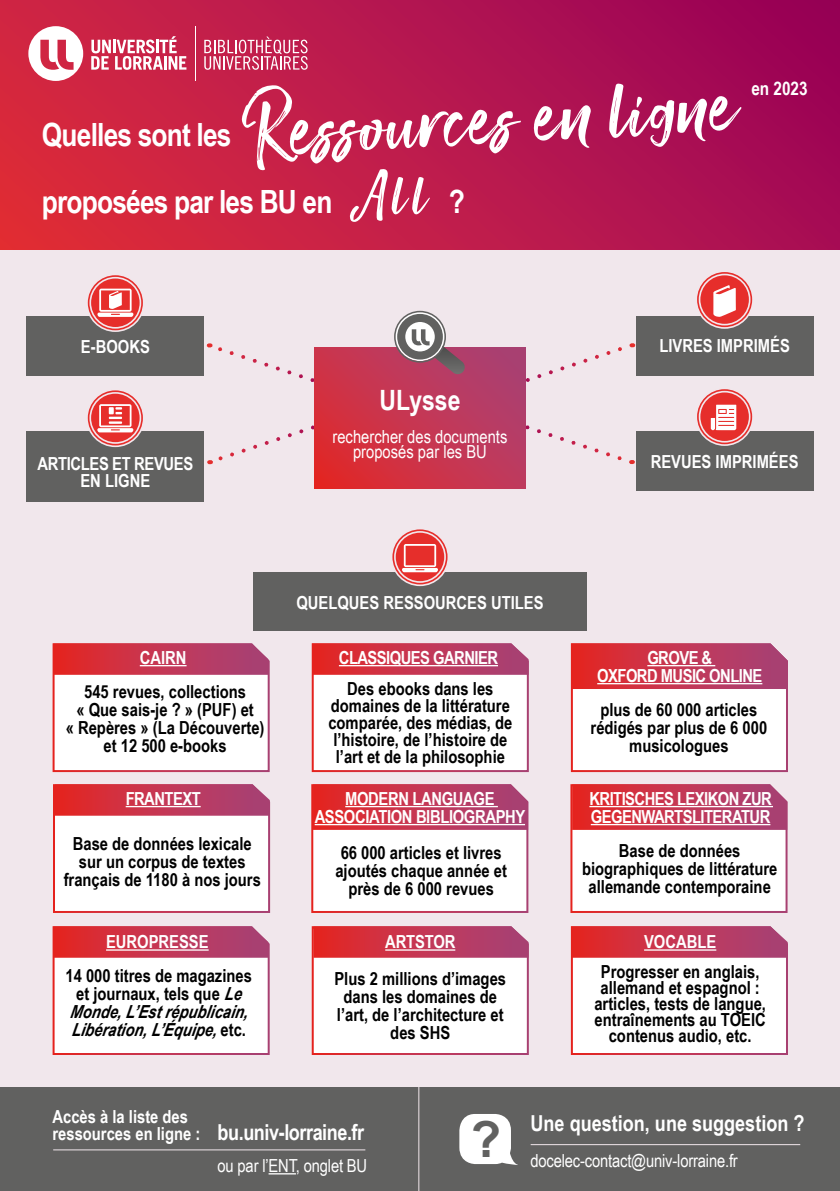
<style>
.page{position:relative;width:840px;height:1191px;background:#fff}
.page>*{position:absolute;margin:0;border:0;box-sizing:border-box;transform-origin:0 0}
.t1{font:101.4px "Smithen";color:#fff}
.t2{font:70px "Smithen";color:#fff}
.t3{font:700 49.6px "Arial";color:#616160}
.t4{font:700 32px "Arial Narrow";letter-spacing:-.025em;color:#fff}
.t5{font:700 28px "Arial Narrow";color:#fff}
.t6{font:700 22px "Arial Narrow";letter-spacing:-.02em;color:#fff}
.t7{font:700 22px "Arial Narrow";color:#fff}
.t8{font:700 18.8px "Arial Narrow";color:#fff}
.t9{font:700 18px/18px "Arial Narrow";color:#000;text-align:center}
.t10{font:700 18px/18px "Arial Narrow";letter-spacing:-.02em;color:#fff;text-align:center}
.t11{font:18px/15.8px "Arial Narrow";letter-spacing:-.01em;color:#fff;text-align:center}
.t12{font:italic 700 18px/18px "Arial Narrow";color:#000;text-align:center}
.t13{font:700 18px "Arial Narrow";color:#fff}
.s1{font-size:64px}
.s2{font-family:"Arial Narrow";font-weight:700;font-size:32px}
.s3{font-style:normal}
.s4{font-size:18px}
</style>
<div class="page">
<div style="left:0;top:227px;width:839px;height:964px;background:#f1e7ec"></div>
<svg style="left:209px;top:410px;width:106px;height:54px"></svg>
<svg style="left:524px;top:409px;width:98px;height:54px"></svg>
<svg style="left:218px;top:347px;width:97px;height:51px"></svg>
<svg style="left:524px;top:347px;width:98px;height:51px"></svg>
<div style="left:0;top:0;width:839px;height:249px;background:linear-gradient(to right,#d92c3e,#9d0659)"></div>
<div style="left:0;top:1087px;width:839px;height:104px;background:#616160"></div>
<hr style="left:195px;top:26px;width:1px;height:55px;background:#fff">
<svg style="left:28px;top:26px;width:55px;height:55px"></svg>
<svg style="left:91px;top:36px;width:95px;height:34px"></svg>
<svg style="left:204px;top:37px;width:103px;height:33px;background:#d35f7f"></svg>
<div style="left:635px;top:316px;width:178px;height:59px;background:#616160"></div>
<div style="left:635px;top:431px;width:178px;height:60px;background:#616160"></div>
<div style="left:27px;top:316px;width:177px;height:59px;background:#616160"></div>
<svg style="left:87px;top:274px;width:57px;height:57px"></svg>
<div style="left:86px;top:273px;width:58px;height:59px;border:2px solid #f2e7ec;border-radius:50%"></div>
<div style="left:89px;top:277px;width:52px;height:52px;border:2px solid #f2e7ec;border-radius:50%"></div>
<svg style="left:695px;top:271px;width:57px;height:57px;background:#e74e4c"></svg>
<div style="left:695px;top:270px;width:58px;height:59px;border:2px solid #f2e7ec;border-radius:50%"></div>
<div style="left:698px;top:274px;width:52px;height:51px;border:2px solid #f2e7ec;border-radius:50%"></div>
<svg style="left:695px;top:388px;width:57px;height:57px;background:#e8504e"></svg>
<div style="left:695px;top:387px;width:58px;height:59px;border:2px solid #f2e7ec;border-radius:50%"></div>
<div style="left:698px;top:391px;width:52px;height:51px;border:2px solid #f2e7ec;border-radius:50%"></div>
<div style="left:97px;top:312px;width:36px;height:5px;background:#fff;border-radius:2px"></div>
<svg style="left:99px;top:289px;width:32px;height:26px"></svg>
<div style="left:27px;top:431px;width:177px;height:71px;background:#616160"></div>
<div style="left:253px;top:572px;width:333px;height:58px;background:#616160"></div>
<svg style="left:315px;top:347px;width:209px;height:141px;background:#c53551"></svg>
<svg style="left:268px;top:1173px;width:28px;height:1px"></svg>
<svg style="left:52px;top:926px;width:218px;height:129px;background:#efc9d0"></svg>
<svg style="left:311px;top:926px;width:218px;height:129px;background:#efc9d0"></svg>
<svg style="left:570px;top:926px;width:218px;height:129px;background:#efc9d0"></svg>
<hr style="left:643px;top:949px;width:73px;height:1px;background:#fff">
<hr style="left:418px;top:1083px;width:1px;height:108px;background:#f1e7ec">
<hr style="left:53px;top:1149px;width:312px;height:1px;background:#f1e7ec">
<hr style="left:530px;top:1144px;width:269px;height:1px;background:#f1e7ec">
<hr style="left:106px;top:949px;width:102px;height:1px;background:#fff">
<svg style="left:396px;top:313px;width:47px;height:47px"></svg>
<div style="left:394px;top:311px;width:51px;height:52px;border:2px solid #616160;border-radius:50%"></div>
<svg style="left:405px;top:322px;width:60px;height:53px"></svg>
<svg style="left:87px;top:389px;width:57px;height:57px"></svg>
<div style="left:86px;top:389px;width:58px;height:58px;border:2px solid #f2e7ec;border-radius:50%"></div>
<div style="left:89px;top:392px;width:52px;height:52px;border:2px solid #f2e7ec;border-radius:50%"></div>
<svg style="left:391px;top:528px;width:57px;height:57px"></svg>
<div style="left:390px;top:528px;width:59px;height:58px;border:2px solid #f2e7ec;border-radius:50%"></div>
<div style="left:394px;top:531px;width:51px;height:52px;border:2px solid #f2e7ec;border-radius:50%"></div>
<svg style="left:97px;top:428px;width:36px;height:4px"></svg>
<svg style="left:99px;top:404px;width:32px;height:26px"></svg>
<svg style="left:713px;top:285px;width:22px;height:32px"></svg>
<svg style="left:710px;top:405px;width:25px;height:25px"></svg>
<svg style="left:402px;top:568px;width:36px;height:4px"></svg>
<svg style="left:403px;top:544px;width:33px;height:26px"></svg>
<svg style="left:459px;top:1114px;width:58px;height:51px"></svg>
<hr style="left:385px;top:949px;width:70px;height:1px;background:#fff">
<svg style="left:52px;top:643px;width:218px;height:130px;background:#efc9d0"></svg>
<svg style="left:311px;top:643px;width:218px;height:130px;background:#efcad0"></svg>
<svg style="left:311px;top:784px;width:218px;height:129px;background:#e9b5be"></svg>
<svg style="left:53px;top:784px;width:218px;height:129px;background:#efc9cf"></svg>
<svg style="left:570px;top:643px;width:218px;height:130px;background:#e9b5be"></svg>
<svg style="left:570px;top:784px;width:218px;height:129px;background:#e9b5be"></svg>
<hr style="left:140px;top:665px;width:46px;height:1px;background:#fff">
<hr style="left:339px;top:665px;width:158px;height:1px;background:#fff">
<hr style="left:647px;top:665px;width:67px;height:1px;background:#fff">
<hr style="left:597px;top:683px;width:165px;height:1px;background:#fff">
<hr style="left:589px;top:806px;width:183px;height:1px;background:#fff">
<hr style="left:590px;top:824px;width:180px;height:1px;background:#fff">
<hr style="left:126px;top:806px;width:74px;height:1px;background:#fff">
<hr style="left:345px;top:806px;width:152px;height:1px;background:#fff">
<hr style="left:314px;top:824px;width:210px;height:1px;background:#fff">
<h1 class="t1" style="left:239px;top:69px;width:496px;rotate:-3deg">Ressources en ligne</h1>
<h3 class="t4" style="left:42px;top:178px;width:292px">proposées par les BU en</h3>
<h3 class="t4" style="left:42px;top:110px;width:191px">Quelles sont les</h3>
<h2 class="t2" style="left:350px;top:153px;width:116px"><span class="s1">A</span>ll <span class="s2">?</span></h2>
<p class="t8" style="left:751px;top:74px;width:58px">en 2023</p>
<p class="t10" style="left:81px;top:337px;width:70px">E-BOOKS</p>
<p class="t10" style="left:38px;top:454px;width:157px;line-height:17.2px">ARTICLES ET REVUES<br>EN LIGNE</p>
<h3 class="t5" style="left:379px;top:379px;width:82px">ULysse</h3>
<p class="t11" style="left:332px;top:428px;width:176px">rechercher des documents proposés par les BU</p>
<p class="t13" style="left:296px;top:588px;width:248px">QUELQUES RESSOURCES UTILES</p>
<p class="t13" style="left:659px;top:332px;width:132px">LIVRES IMPRIMÉS</p>
<p class="t13" style="left:650px;top:447px;width:149px">REVUES IMPRIMÉES</p>
<p class="t10" style="left:140px;top:647px;width:48px">CAIRN</p>
<p class="t10" style="left:339px;top:647px;width:160px">CLASSIQUES GARNIER</p>
<p class="t10" style="left:597px;top:647px;width:166px">GROVE &amp;<br>OXFORD MUSIC ONLINE</p>
<p class="t9" style="left:66px;top:682px;width:200px">545 revues, collections<br>« Que sais-je ? » (PUF) et<br>« Repères » (La Découverte) et 12 500 e-books</p>
<p class="t9" style="left:328px;top:679px;width:185px;line-height:17px">Des ebooks dans les domaines de la littérature comparée, des médias, de l’histoire, de l’histoire de l’art et de la philosophie</p>
<p class="t9" style="left:590px;top:700px;width:178px">plus de 60 000 articles rédigés par plus de 6 000 musicologues</p>
<p class="t10" style="left:126px;top:788px;width:76px">FRANTEXT</p>
<p class="t10" style="left:314px;top:788px;width:212px">MODERN LANGUAGE<br>ASSOCIATION BIBLIOGRAPHY</p>
<p class="t9" style="left:335px;top:842px;width:173px">66 000 articles et livres ajoutés chaque année et près de 6 000 revues</p>
<p class="t9" style="left:64px;top:834px;width:198px">Base de données lexicale sur un corpus de textes français de 1180 à nos jours</p>
<p class="t10" style="left:589px;top:788px;width:184px;text-align:left">KRITISCHES LEXIKON ZUR<br>GEGENWARTSLITERATUR</p>
<p class="t9" style="left:581px;top:841px;width:197px">Base de données biographiques de littérature allemande contemporaine</p>
<p class="t13" style="left:106px;top:928px;width:104px">EUROPRESSE</p>
<p class="t13" style="left:643px;top:928px;width:74px">VOCABLE</p>
<p class="t10" style="left:385px;top:932px;width:71px">ARTSTOR</p>
<p class="t12" style="left:65px;top:965px;width:188px"><span class="s3">14 000 titres de magazines et journaux, tels que</span> Le<br>Monde,L’Estrépublicain,<br>Libération,L’Équipe,<span class="s3">e t c .</span></p>
<p class="t9" style="left:594px;top:962px;width:173px;line-height:16px">Progresser en anglais, allemand et espagnol : articles, tests de langue, entraînements au TOEIC contenus audio, etc.</p>
<p class="t9" style="left:334px;top:968px;width:173px">Plus 2 millions d’images dans les domaines de l’art, de l’architecture et des SHS</p>
<p class="t13" style="left:52px;top:1102px;width:137px">Accès à la liste des</p>
<p class="t6" style="left:52px;top:1115px;width:313px"><span class="s4">ressources en ligne :</span> bu.univ-lorraine.fr</p>
<p class="t11" style="left:217px;top:1157px;width:151px">ou par l’ENT, onglet BU</p>
<h3 class="t3" style="left:470px;top:1104px;width:32px">?</h3>
<p class="t7" style="left:530px;top:1107px;width:275px">Une question, une suggestion ?</p>
<p class="t11" style="left:530px;top:1152px;width:209px">docelec-contact@univ-lorraine.fr</p>
</div>
